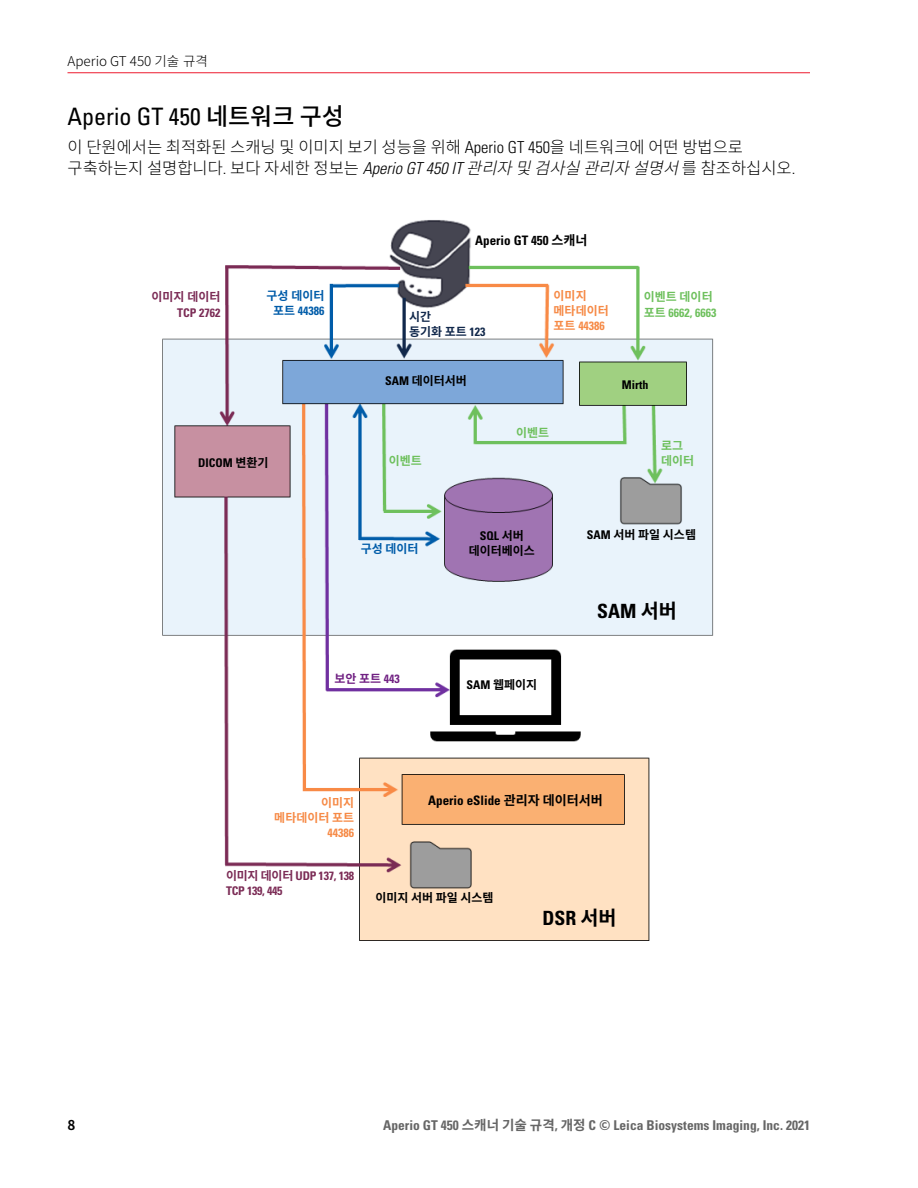
<style>
.page{position:relative;width:918px;height:1188px;background:#fff}
.page>*{position:absolute;margin:0;border:0;box-sizing:border-box;transform-origin:0 0}
.t1{font:condensed 24px "Univers LT Std";color:#000}
.t2{font:700 condensed 19.65px "Univers LT Std";color:#000}
.t3{font:300 16.5px/21px "Noto Sans CJ Kkr";color:#000}
.t4{font:700 condensed 13.5px "Univers LT Std";color:#666}
.t5{font:300 13.5px "Noto Sans CJ Kkr";color:#000}
.t6{font:700 13.5px "Noto Sans CJ Kkr";color:#000}
.t7{font:700 condensed 13.05px "Univers LT Std";color:#000}
.t8{font:700 12px "Noto Sans CJ Kkr";color:#000}
.t9{font:700 condensed 12px/15.3px "Univers LT Std";letter-spacing:-.02em;color:#7b2b55}
.t10{font:700 12px/15.3px "Noto Sans CJ Kkr";color:#f68a46}
.t11{font:700 condensed 12px "Univers LT Std";color:#000}
.t12{font:700 12px/15.3px "Noto Sans CJ Kkr";color:#6ec05d}
.t13{font:700 condensed 12px "Univers LT Std";color:#f68a46}
.t14{font:700 condensed 12px "Univers LT Std";color:#6ec05d}
.t15{font:700 12px "Noto Sans CJ Kkr";color:#005ca9}
.t16{font:700 12px/15.3px "Noto Sans CJ Kkr";color:#11284b}
.t17{font:700 condensed 12px "Univers LT Std";color:#005ca9}
.t18{font:700 12px "Noto Sans CJ Kkr";color:#702082}
.t19{font:700 12px "Noto Sans CJ Kkr";color:#7b2b55}
.s1{font-family:"Noto Sans CJ Kkr";font-weight:500;font-stretch:normal}
.s2{font-family:"Univers LT Std";font-stretch:condensed}
.s3{font-family:"Univers LT Std";font-style:italic;font-stretch:condensed}
.s4{font-style:italic}
.s5{font-family:"Noto Sans CJ Kkr";font-stretch:normal}
</style>
<div class="page">
<hr style="left:68px;top:72px;width:742px;height:1px;background:#ed1b2f">
<img style="left:162px;top:220px;width:552px;height:721px">
<div style="left:554px;top:290px;width:72px;height:46px;background:#fff"></div>
<div style="left:644px;top:292px;width:83px;height:30px;background:#fff"></div>
<div style="left:267px;top:797px;width:87px;height:44px;background:#fff"></div>
<p class="t5" style="left:68px;top:53px;width:142px">Aperio GT 450 기술 규격</p>
<h1 class="t1" style="left:68px;top:102px;width:278px">Aperio GT 450 <span class="s1">네트워크 구성</span></h1>
<p class="t3" style="left:68px;top:137px;width:729px">이 단원에서는 최적화된 스캐닝 및 이미지 보기 성능을 위해 <span class="s2">Aperio GT 450</span>을 네트워크에 어떤 방법으로 구축하는지 설명합니다<span class="s2">.</span> 보다 자세한 정보는 <span class="s3">Aperio GT 450 IT</span> <span class="s4">관리자및검사실관리자설명서</span>를 참조하십시오<span class="s2">.</span></p>
<p class="t7" style="left:475px;top:232px;width:114px">Aperio GT 450 <span class="s5">스캐너</span></p>
<p class="t19" style="left:152px;top:290px;width:70px">이미지 데이터</p>
<p class="t9" style="left:177px;top:305px;width:45px">TCP 2762</p>
<p class="t15" style="left:267px;top:289px;width:59px">구성 데이터</p>
<p class="t17" style="left:273px;top:304px;width:53px"><span class="s5">포트</span> 44386</p>
<p class="t16" style="left:409px;top:309px;width:78px">시간<br>동기화 포트 <span class="s2">123</span></p>
<p class="t10" style="left:554px;top:288px;width:57px">이미지 메타데이터</p>
<p class="t13" style="left:554px;top:319px;width:53px"><span class="s5">포트</span> 44386</p>
<p class="t12" style="left:644px;top:289px;width:70px">이벤트 데이터</p>
<p class="t14" style="left:644px;top:305px;width:74px"><span class="s5">포트</span> 6662, 6663</p>
<p class="t8" style="left:385px;top:374px;width:83px"><span class="s2">SAM</span> 데이터서버</p>
<p class="t11" style="left:622px;top:377px;width:28px">Mirth</p>
<p class="t12" style="left:516px;top:425px;width:35px">이벤트</p>
<p class="t11" style="left:198px;top:455px;width:72px">DICOM <span class="s5">변환기</span></p>
<p class="t12" style="left:389px;top:453px;width:35px">이벤트</p>
<p class="t12" style="left:661px;top:438px;width:35px">로그 데이터</p>
<p class="t15" style="left:361px;top:542px;width:59px">구성 데이터</p>
<p class="t18" style="left:335px;top:672px;width:67px">보안 포트 <span class="s2">443</span></p>
<p class="t11" style="left:480px;top:528px;width:45px">SQL <span class="s5">서버</span></p>
<p class="t8" style="left:469px;top:544px;width:68px">데이터베이스</p>
<p class="t8" style="left:467px;top:678px;width:72px"><span class="s2">SAM</span> 웹페이지</p>
<p class="t8" style="left:587px;top:528px;width:111px"><span class="s2">SAM</span> 서버 파일 시스템</p>
<p class="t2" style="left:597px;top:599px;width:81px">SAM <span class="s5">서버</span></p>
<p class="t10" style="left:274px;top:795px;width:81px;text-align:right">이미지 메타데이터 포트</p>
<p class="t13" style="left:328px;top:825px;width:28px">44386</p>
<p class="t9" style="left:226px;top:868px;width:130px"><span class="s5">이미지 데이터</span> UDP 137, 138<br>TCP 139, 445</p>
<p class="t7" style="left:428px;top:793px;width:176px">Aperio eSlide <span class="s5">관리자 데이터서버</span></p>
<p class="t8" style="left:375px;top:891px;width:120px">이미지 서버 파일 시스템</p>
<p class="t2" style="left:542px;top:906px;width:76px">DSR <span class="s5">서버</span></p>
<p class="t6" style="left:68px;top:1118px;width:9px">8</p>
<p class="t4" style="left:383px;top:1117px;width:428px">Aperio GT 450 <span class="s5">스캐너 기술 규격</span>, <span class="s5">개정</span> C <span class="s5">©</span> Leica Biosystems Imaging, Inc. 2021</p>
</div>
